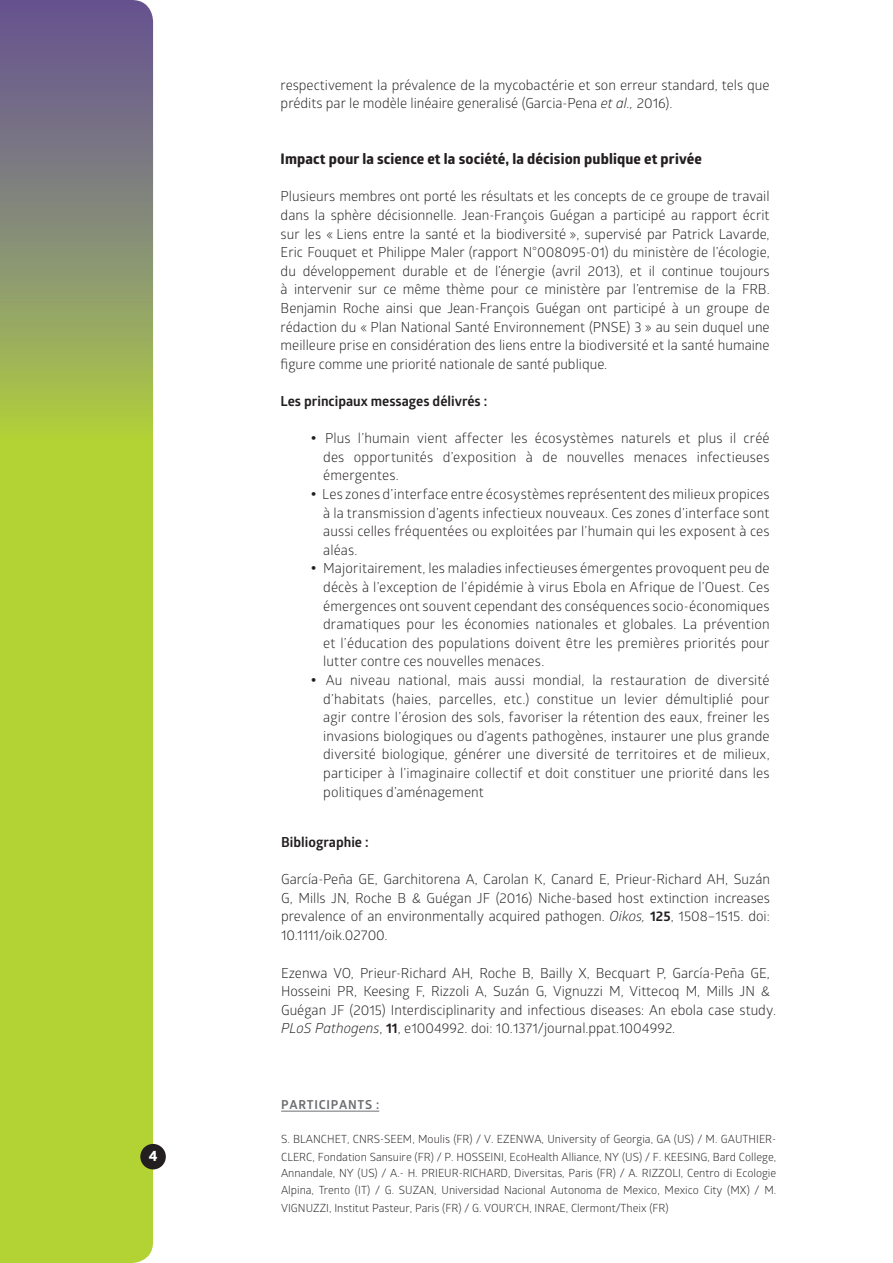
<style>
.page{position:relative;width:893px;height:1263px;background:#fff}
.page>*{position:absolute;margin:0;border:0;box-sizing:border-box;transform-origin:0 0}
.t1{font:700 14.85px "Globerx";color:#fff}
._5__inter-titre{font:700 14.7px "Globerx";letter-spacing:.01em;color:#231f20}
._6__texte_courant_re{font:13.8px/18.6px "Glober";letter-spacing:.01em;color:#231f20;text-align:justify}
._6__texte_courant{font:13.8px/18.6px "Glober";color:#231f20}
._7__légende{font:13.8px/18.6px "Glober";color:#231f20;text-align:justify}
._6__texte_courant-2{font:700 13.8px "Glober";color:#231f20}
._7__légende-2{font:700 13.8px "Glober";color:#231f20}
._7__légende-3{font:700 12.3px "Glober";letter-spacing:.06em;color:#6c6d70}
._7__légende-4{font:11.25px/17.4px "Glober";color:#231f20}
.s1{font-style:italic}
.s2{font-weight:700;font-size:18px}
.s3{font-weight:700}
</style>
<div class="page">
<svg style="left:0;top:0;width:153px;height:1263px;background:#a3b949"></svg>
<div style="left:140px;top:1144px;width:26px;height:25px;background:#231f20;border-radius:50%"></div>
<hr style="left:281px;top:1111px;width:98px;height:1px;background:#6c6d70">
<p class="t1" style="left:149px;top:1145px;width:10px">4</p>
<p class="_6__texte_courant" style="left:281px;top:75px;width:490px">respectivement la prévalence de la mycobactérie et son erreur standard, tels que prédits par le modèle linéaire generalisé (Garcia-Pena <span class="s1">et al.,</span> 2016).</p>
<p class="_5__inter-titre" style="left:281px;top:148px;width:423px">Impact pour la science et la société, la décision publique et privée</p>
<p class="_6__texte_courant" style="left:281px;top:187px;width:491px;text-align:justify">Plusieurs membres ont porté les résultats et les concepts de ce groupe de travail dans la sphère décisionnelle. Jean-François Guégan a participé au rapport écrit sur les « Liens entre la santé et la biodiversité », supervisé par Patrick Lavarde, Eric Fouquet et Philippe Maler (rapport N°008095-01) du ministère de l’écologie, du développement durable et de l’énergie (avril 2013), et il continue toujours à intervenir sur ce même thème pour ce ministère par l’entremise de la FRB.<br>Benjamin Roche ainsi que Jean-François Guégan ont participé à un groupe de rédaction du « Plan National Santé Environnement (PNSE) 3 » au sein duquel une meilleure prise en considération des liens entre la biodiversité et la santé humaine figure comme une priorité nationale de santé publique.</p>
<p class="_6__texte_courant-2" style="left:281px;top:391px;width:208px">Les principaux messages délivrés :</p>
<p class="_6__texte_courant_re" style="left:323px;top:428px;width:448px;text-indent:-13px"><span class="s2">•</span> Plus l’humain vient affecter les écosystèmes naturels et plus il créé des opportunités d’exposition à de nouvelles menaces infectieuses émergentes.</p>
<p class="_6__texte_courant_re" style="left:323px;top:484px;width:448px;text-indent:-13px"><span class="s2">•</span> Les zones d’interface entre écosystèmes représentent des milieux propices à la transmission d’agents infectieux nouveaux. Ces zones d’interface sont aussi celles fréquentées ou exploitées par l’humain qui les exposent à ces aléas.</p>
<p class="_6__texte_courant_re" style="left:323px;top:559px;width:448px;text-indent:-13px"><span class="s2">•</span> Majoritairement, les maladies infectieuses émergentes provoquent peu de décès à l’exception de l’épidémie à virus Ebola en Afrique de l’Ouest. Ces émergences ont souvent cependant des conséquences socio-économiques dramatiques pour les économies nationales et globales. La prévention et l’éducation des populations doivent être les premières priorités pour lutter contre ces nouvelles menaces.</p>
<p class="_6__texte_courant_re" style="left:323px;top:670px;width:448px;text-indent:-13px"><span class="s2">•</span> Au niveau national, mais aussi mondial, la restauration de diversité d’habitats (haies, parcelles, etc.) constitue un levier démultiplié pour agir contre l’érosion des sols, favoriser la rétention des eaux, freiner les invasions biologiques ou d’agents pathogènes, instaurer une plus grande diversité biologique, générer une diversité de territoires et de milieux, participer à l’imaginaire collectif et doit constituer une priorité dans les politiques d’aménagement</p>
<p class="_7__légende-2" style="left:281px;top:833px;width:89px">Bibliographie :</p>
<p class="_7__légende" style="left:281px;top:870px;width:490px">García-Peña GE, Garchitorena A, Carolan K, Canard E, Prieur-Richard AH, Suzán G, Mills JN, Roche B &amp; Guégan JF (2016) Niche-based host extinction increases prevalence of an environmentally acquired pathogen. <span class="s1">Oikos,</span> <span class="s3">125</span>, 1508–1515. doi:<br>10.1111/oik.02700.</p>
<p class="_7__légende" style="left:281px;top:963px;width:497px;text-align:left">Ezenwa VO, Prieur-Richard AH, Roche B, Bailly X, Becquart P, García-Peña GE, Hosseini PR, Keesing F, Rizzoli A, Suzán G, Vignuzzi M, Vittecoq M, Mills JN &amp; Guégan JF (2015) Interdisciplinarity and infectious diseases: An ebola case study.<br><span class="s1">PLoS Pathogens</span>, <span class="s3">11</span>, e1004992. doi: 10.1371/journal.ppat.1004992.</p>
<p class="_7__légende-3" style="left:281px;top:1096px;width:100px">PARTICIPANTS :</p>
<p class="_7__légende-4" style="left:281px;top:1129px;width:497px">S. BLANCHET, CNRS-SEEM, Moulis (FR) / V. EZENWA, University of Georgia, GA (US) / M. GAUTHIER-<br>CLERC, Fondation Sansuire (FR) / P. HOSSEINI, EcoHealth Alliance, NY (US) / F. KEESING, Bard College,</p>
<p class="_7__légende-4" style="left:281px;top:1164px;width:497px;text-align:justify">Annandale, NY (US) / A.- H. PRIEUR-RICHARD, Diversitas, Paris (FR) / A. RIZZOLI, Centro di Ecologie Alpina, Trento (IT) / G. SUZAN, Universidad Nacional Autonoma de Mexico, Mexico City (MX) / M.<br>VIGNUZZI, Institut Pasteur, Paris (FR) / G. VOUR’CH, INRAE, Clermont/Theix (FR)</p>
</div>
